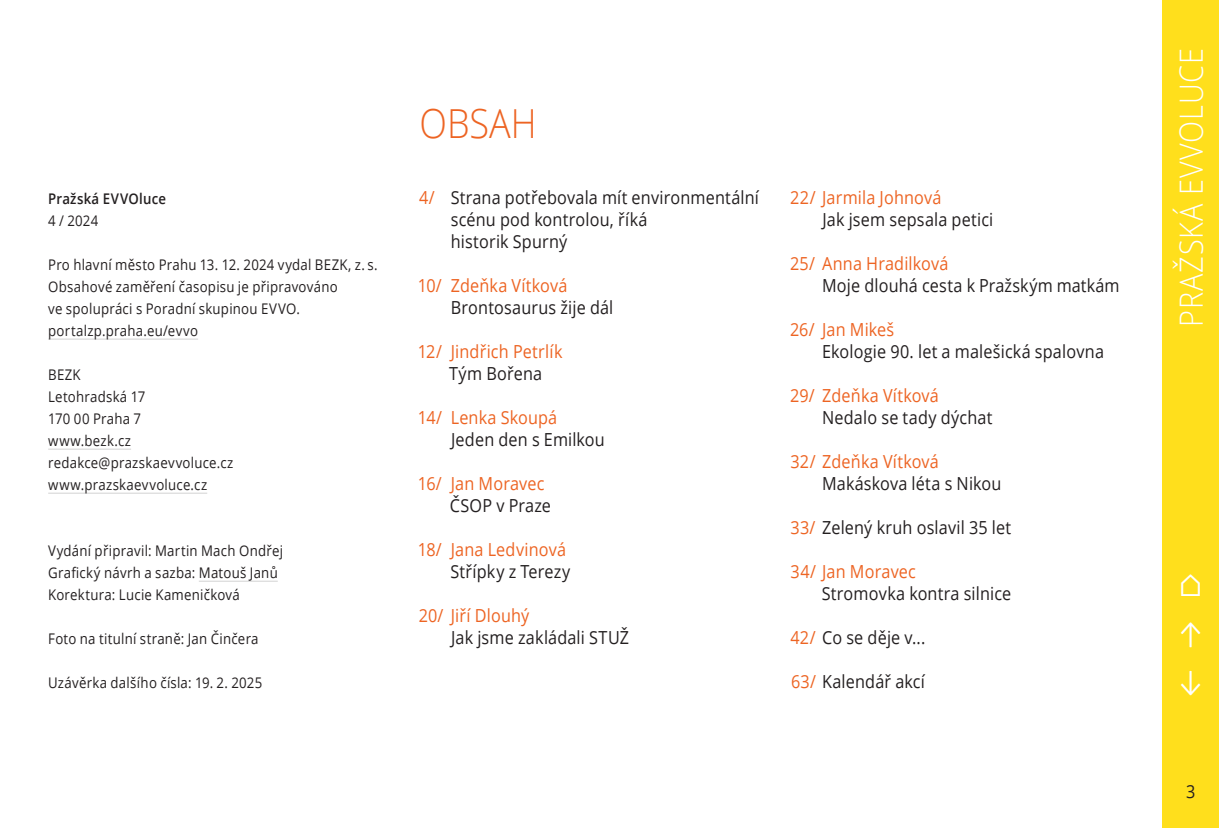
<style>
.page{position:relative;width:1219px;height:828px;background:#fff}
.page>*{position:absolute;margin:0;border:0;box-sizing:border-box;transform-origin:0 0}
.t1{font:300 40px "Open Sans";color:#ed6423;scale:.9 1}
.t2{font:300 32px "Open Sans";letter-spacing:.03em;color:#fff;scale:.9 1}
.t3{font:30px/48px "Calibri";color:#fff;text-align:justify;scale:.9 1}
.t4{font:18px/22px "Open Sans";letter-spacing:.01em;color:#231f20;scale:.9 1}
.t5{font:18px "Open Sans";letter-spacing:.01em;color:#ed6423;scale:.9 1}
.t6{font:14.6px/22px "Open Sans";letter-spacing:.02em;color:#231f20;scale:.9 1}
.t7{font:600 14.6px "Open Sans";letter-spacing:.02em;color:#231f20;scale:.9 1}
.s1{color:#ed6423}
</style>
<div class="page">
<div style="left:1162px;top:0;width:57px;height:828px;background:#ffdf1c"></div>
<hr style="left:48px;top:339px;width:150px;height:1px;background:#d2d2d2">
<hr style="left:48px;top:449px;width:83px;height:1px;background:#d2d2d2">
<hr style="left:48px;top:493px;width:159px;height:1px;background:#d2d2d2">
<hr style="left:199px;top:581px;width:79px;height:1px;background:#d2d2d2">
<p class="t7" style="left:48px;top:189px;width:133px">Pražská EVVOluce</p>
<p class="t6" style="left:48px;top:209px;width:57px">4 / 2024</p>
<p class="t6" style="left:48px;top:253px;width:368px">Pro hlavní město Prahu 13. 12. 2024 vydal BEZK, z. s.<br>Obsahové zaměření časopisu je připravováno<br>ve spolupráci s Poradní skupinou EVVO. portalzp.praha.eu/evvo</p>
<p class="t6" style="left:48px;top:363px;width:207px">BEZK<br>Letohradská 17<br>170 00 Praha 7<br>www.bezk.cz redakce@prazskaevvoluce.cz www.prazskaevvoluce.cz</p>
<p class="t6" style="left:48px;top:539px;width:263px">Vydání připravil: Martin Mach Ondřej<br>Grafický návrh a sazba: Matouš Janů<br>Korektura: Lucie Kameničková</p>
<p class="t6" style="left:48px;top:627px;width:235px">Foto na titulní straně: Jan Činčera</p>
<p class="t6" style="left:48px;top:671px;width:239px">Uzávěrka dalšího čísla: 19. 2. 2025</p>
<h1 class="t1" style="left:420px;top:96px;width:132px">OBSAH</h1>
<p class="t4" style="left:451px;top:186px;width:344px;text-indent:-32px"><span class="s1">4/</span> Strana potřebovala mít environmentální scénu pod kontrolou, říká<br>historik Spurný</p>
<p class="t5" style="left:418px;top:273px;width:168px">10/ Zdeňka Vítková</p>
<p class="t4" style="left:451px;top:296px;width:182px">Brontosaurus žije dál</p>
<p class="t5" style="left:418px;top:339px;width:162px">12/ Jindřich Petrlík</p>
<p class="t4" style="left:449px;top:362px;width:105px">Tým Bořena</p>
<p class="t5" style="left:418px;top:405px;width:157px">14/ Lenka Skoupá</p>
<p class="t4" style="left:451px;top:428px;width:172px">Jeden den s Emilkou</p>
<p class="t5" style="left:418px;top:471px;width:142px">16/ Jan Moravec</p>
<p class="t4" style="left:450px;top:494px;width:114px">ČSOP v Praze</p>
<p class="t5" style="left:418px;top:537px;width:166px">18/ Jana Ledvinová</p>
<p class="t4" style="left:451px;top:560px;width:135px">Střípky z Terezy</p>
<p class="t5" style="left:419px;top:603px;width:125px">20/ Jiří Dlouhý</p>
<p class="t4" style="left:451px;top:626px;width:199px">Jak jsme zakládali STUŽ</p>
<p class="t5" style="left:790px;top:185px;width:170px">22/ Jarmila Johnová</p>
<p class="t4" style="left:822px;top:208px;width:191px">Jak jsem sepsala petici</p>
<p class="t5" style="left:790px;top:251px;width:177px">25/ Anna Hradilková</p>
<p class="t4" style="left:822px;top:274px;width:332px">Moje dlouhá cesta k Pražským matkám</p>
<p class="t5" style="left:790px;top:317px;width:117px">26/ Jan Mikeš</p>
<p class="t4" style="left:822px;top:340px;width:315px">Ekologie 90. let a malešická spalovna</p>
<p class="t5" style="left:790px;top:383px;width:167px">29/ Zdeňka Vítková</p>
<p class="t4" style="left:822px;top:406px;width:191px">Nedalo se tady dýchat</p>
<p class="t5" style="left:790px;top:449px;width:166px">32/ Zdeňka Vítková</p>
<p class="t4" style="left:822px;top:472px;width:201px">Makáskova léta s Nikou</p>
<p class="t4" style="left:790px;top:516px;width:247px"><span class="s1">33/</span> Zelený kruh oslavil 35 let</p>
<p class="t5" style="left:790px;top:559px;width:141px">34/ Jan Moravec</p>
<p class="t4" style="left:822px;top:582px;width:212px">Stromovka kontra silnice</p>
<p class="t4" style="left:790px;top:626px;width:151px"><span class="s1">42/</span> Co se děje v...</p>
<p class="t4" style="left:791px;top:670px;width:150px"><span class="s1">63/</span> Kalendář akcí</p>
<h2 class="t2" style="left:1169px;top:327px;width:311px;rotate:-90deg">PRAŽSKÁ EVVOLUCE</h2>
<h3 class="t3" style="left:1178px;top:561px;width:29px">⌂ ↑ ↓</h3>
<p class="t4" style="left:1186px;top:780px;width:12px">3</p>
</div>
